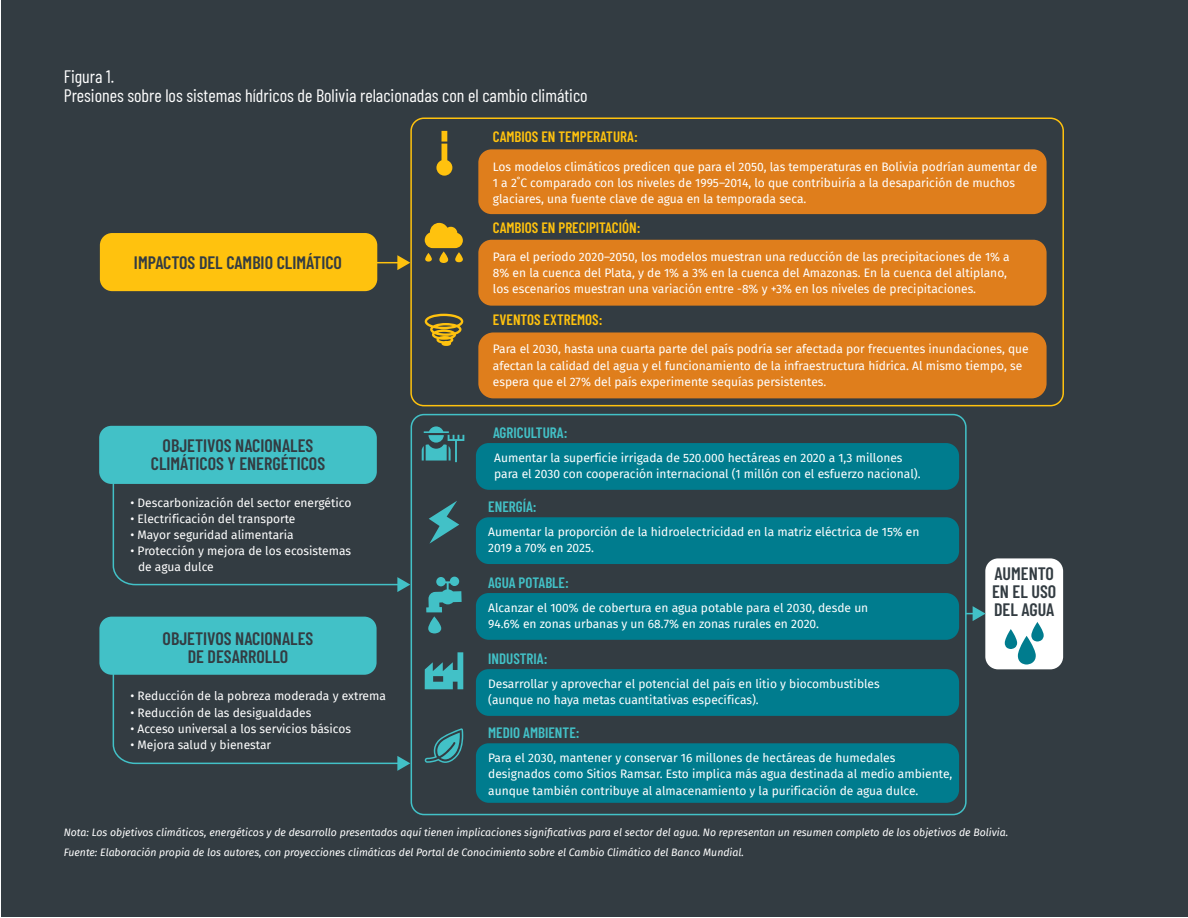
<style>
.page{position:relative;width:1188px;height:918px;background:#fff}
.page>*{position:absolute;margin:0;border:0;box-sizing:border-box;transform-origin:0 0}
.t1{font:600 18px/18px "Barlow Condensed";color:#333c42;text-align:center}
.Image_count{font:18px/19.5px "Barlow Condensed";color:#fff}
.t2{font:600 15px "Barlow Condensed";color:#ffc20e}
.t3{font:600 15px "Barlow Condensed";color:#42c1c7}
.t4{font:12px/16.2px "Fira Sans";color:#fff}
.Graph_Source{font:italic 10.5px "Fira Sans";color:#fff}
</style>
<div class="page">
<div style="left:1px;top:1px;width:1186px;height:916px;background:#333c42"></div>
<svg style="left:112px;top:480px;width:298px;height:112px"></svg>
<svg style="left:112px;top:675px;width:298px;height:96px"></svg>
<div style="left:411px;top:414px;width:556px;height:401px;border:2px solid #42c1c7;border-radius:13px"></div>
<div style="left:410px;top:118px;width:654px;height:288px;border:2px solid #ffc20e;border-radius:13px"></div>
<div style="left:100px;top:233px;width:277px;height:58px;background:#ffc20e;border-radius:12px"></div>
<div style="left:478px;top:149px;width:569px;height:65px;background:#df7e1c;border-radius:13px"></div>
<div style="left:478px;top:240px;width:569px;height:66px;background:#df7e1c;border-radius:13px"></div>
<div style="left:478px;top:332px;width:569px;height:66px;background:#df7e1c;border-radius:15px"></div>
<div style="left:99px;top:426px;width:278px;height:58px;background:#42c1c7;border-radius:12px"></div>
<div style="left:99px;top:617px;width:278px;height:58px;background:#42c1c7;border-radius:12px"></div>
<div style="left:476px;top:443px;width:483px;height:47px;background:#007c8e;border-radius:13px"></div>
<div style="left:476px;top:517px;width:483px;height:47px;background:#007c8e;border-radius:13px"></div>
<div style="left:476px;top:593px;width:483px;height:47px;background:#007c8e;border-radius:13px"></div>
<div style="left:476px;top:669px;width:483px;height:47px;background:#007c8e;border-radius:13px"></div>
<div style="left:476px;top:743px;width:483px;height:60px;background:#007c8e;border-radius:13px"></div>
<div style="left:985px;top:558px;width:78px;height:111px;background:#fff;border-radius:13px"></div>
<svg style="left:1005px;top:622px;width:39px;height:43px"></svg>
<svg style="left:436px;top:131px;width:16px;height:45px"></svg>
<svg style="left:425px;top:314px;width:38px;height:32px"></svg>
<svg style="left:429px;top:501px;width:30px;height:43px"></svg>
<svg style="left:422px;top:426px;width:42px;height:36px"></svg>
<svg style="left:426px;top:577px;width:36px;height:56px"></svg>
<svg style="left:425px;top:652px;width:38px;height:37px"></svg>
<svg style="left:425px;top:728px;width:38px;height:35px"></svg>
<svg style="left:425px;top:223px;width:38px;height:40px"></svg>
<svg style="left:966px;top:606px;width:20px;height:15px"></svg>
<hr style="left:367px;top:262px;width:33px;height:1px;background:#ffc20e">
<svg style="left:397px;top:255px;width:13px;height:15px"></svg>
<p class="Image_count" style="left:64px;top:65px;width:525px">Figura 1.<br>Presiones sobre los sistemas hídricos de Bolivia relacionadas con el cambio climático</p>
<p class="t1" style="left:134px;top:252px;width:210px">IMPACTOS DEL CAMBIO CLIMÁTICO</p>
<p class="t1" style="left:151px;top:436px;width:176px">OBJETIVOS NACIONALES<br>CLIMÁTICOS Y ENERGÉTICOS</p>
<p class="t4" style="left:131px;top:494px;width:222px">• Descarbonización del sector energético</p>
<p class="t4" style="left:131px;top:510px;width:166px">• Electrificación del transporte</p>
<p class="t4" style="left:131px;top:526px;width:165px">• Mayor seguridad alimentaria</p>
<p class="t4" style="left:138px;top:543px;width:215px;text-indent:-8px">• Protección y mejora de los ecosistemas de agua dulce</p>
<p class="t1" style="left:163px;top:628px;width:152px">OBJETIVOS NACIONALES<br>DE DESARROLLO</p>
<p class="t4" style="left:131px;top:688px;width:257px">• Reducción de la pobreza moderada y extrema</p>
<p class="t4" style="left:131px;top:704px;width:182px">• Reducción de las desigualdades</p>
<p class="t4" style="left:131px;top:720px;width:222px">• Acceso universal a los servicios básicos</p>
<p class="t4" style="left:131px;top:736px;width:142px">• Mejora salud y bienestar</p>
<p class="t2" style="left:493px;top:126px;width:146px">CAMBIOS EN TEMPERATURA:</p>
<p class="t4" style="left:493px;top:158px;width:546px">Los modelos climáticos predicen que para el 2050, las temperaturas en Bolivia podrían aumentar de<br>1 a 2˚C comparado con los niveles de 1995–2014, lo que contribuiría a la desaparición de muchos glaciares, una fuente clave de agua en la temporada seca.</p>
<p class="t2" style="left:493px;top:216px;width:149px">CAMBIOS EN PRECIPITACIÓN:</p>
<p class="t4" style="left:493px;top:248px;width:518px">Para el periodo 2020–2050, los modelos muestran una reducción de las precipitaciones de 1% a<br>8% en la cuenca del Plata, y de 1% a 3% en la cuenca del Amazonas. En la cuenca del altiplano, los escenarios muestran una variación entre -8% y +3% en los niveles de precipitaciones.</p>
<p class="t2" style="left:493px;top:309px;width:111px">EVENTOS EXTREMOS:</p>
<p class="t4" style="left:493px;top:341px;width:537px">Para el 2030, hasta una cuarta parte del país podría ser afectada por frecuentes inundaciones, que afectan la calidad del agua y el funcionamiento de la infraestructura hídrica. Al mismo tiempo, se espera que el 27% del país experimente sequías persistentes.</p>
<p class="t3" style="left:493px;top:422px;width:76px">AGRICULTURA:</p>
<p class="t4" style="left:494px;top:449px;width:428px">Aumentar la superficie irrigada de 520.000 hectáreas en 2020 a 1,3 millones para el 2030 con cooperación internacional (1 millón con el esfuerzo nacional).</p>
<p class="t3" style="left:488px;top:496px;width:50px">ENERGÍA:</p>
<p class="t4" style="left:488px;top:523px;width:433px">Aumentar la proporción de la hidroelectricidad en la matriz eléctrica de 15% en<br>2019 a 70% en 2025.</p>
<p class="t3" style="left:488px;top:572px;width:82px">AGUA POTABLE:</p>
<p class="t4" style="left:488px;top:599px;width:382px">Alcanzar el 100% de cobertura en agua potable para el 2030, desde un<br>94.6% en zonas urbanas y un 68.7% en zonas rurales en 2020.</p>
<p class="t3" style="left:488px;top:648px;width:61px">INDUSTRIA:</p>
<p class="t4" style="left:488px;top:675px;width:393px">Desarrollar y aprovechar el potencial del país en litio y biocombustibles (aunque no haya metas cuantitativas específicas).</p>
<p class="t3" style="left:488px;top:722px;width:93px">MEDIO AMBIENTE:</p>
<p class="t4" style="left:488px;top:750px;width:466px">Para el 2030, mantener y conservar 16 millones de hectáreas de humedales designados como Sitios Ramsar. Esto implica más agua destinada al medio ambiente, aunque también contribuye al almacenamiento y la purificación de agua dulce.</p>
<p class="t1" style="left:992px;top:563px;width:66px;text-align:left">AUMENTO<br>EN EL USO<br>DEL AGUA</p>
<p class="Graph_Source" style="left:64px;top:824px;width:946px">Nota: Los objetivos climáticos, energéticos y de desarrollo presentados aquí tienen implicaciones significativas para el sector del agua. No representan un resumen completo de los objetivos de Bolivia.</p>
<p class="Graph_Source" style="left:64px;top:844px;width:682px">Fuente: Elaboración propia de los autores, con proyecciones climáticas del Portal de Conocimiento sobre el Cambio Climático del Banco Mundial.</p>
</div>
